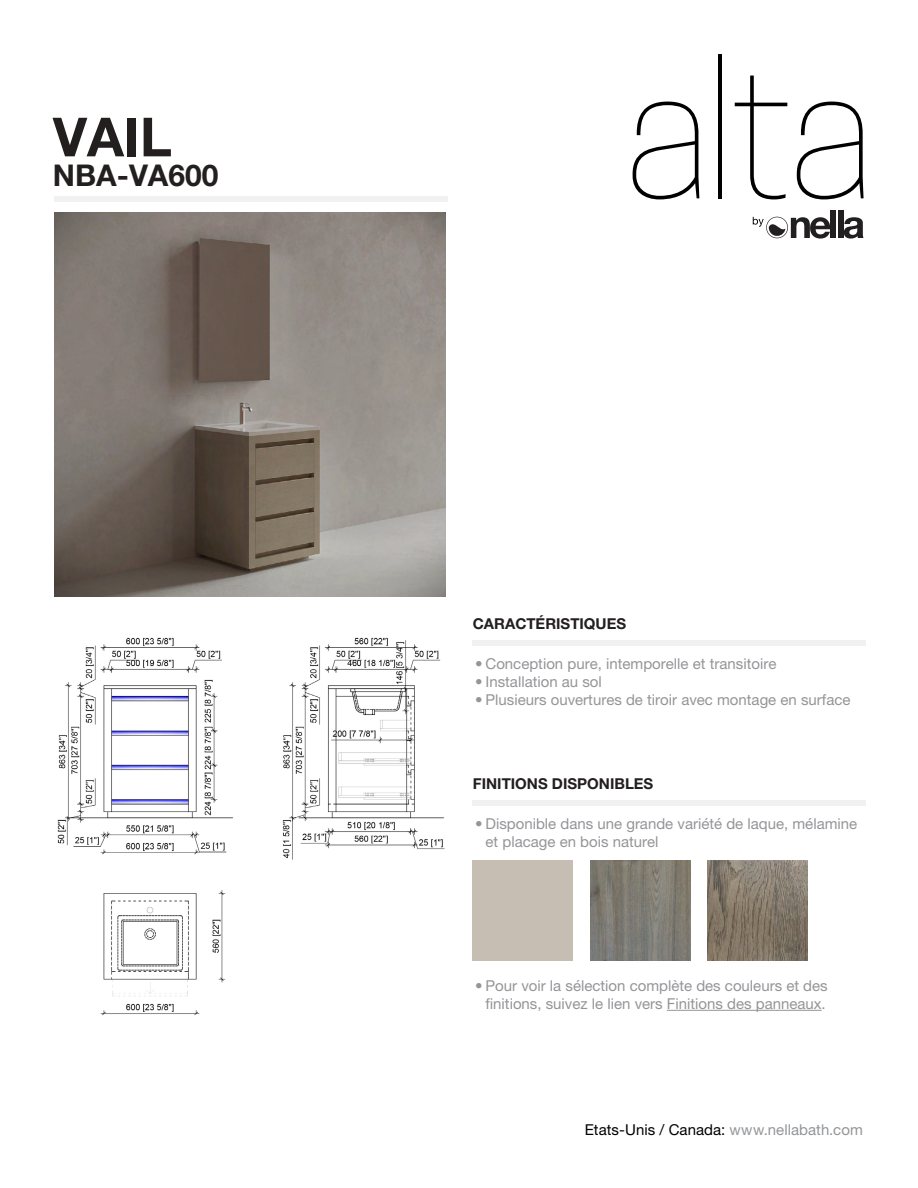
<style>
.page{position:relative;width:918px;height:1188px;background:#fff}
.page>*{position:absolute;margin:0;border:0;box-sizing:border-box;transform-origin:0 0}
.Product_Type{font:700 54px "Helvetica Neue LT Pro";color:#231f1f}
.Product_Type-2{font:700 30px "Helvetica Neue LT Pro";color:#231f1f}
.t1{font:15px/18px "Helvetica Neue LT Pro";color:#949598}
.t2{font:15px "Helvetica Neue LT Pro";letter-spacing:.005em;color:#000}
.HEADINGS{font:700 15px "Helvetica Neue LT Pro";color:#231f1f}
.Headings{font:700 15px "Helvetica Neue LT Pro";color:#231f1f}
.s1{color:#939598}
</style>
<div class="page">
<div style="left:55px;top:196px;width:393px;height:5px;background:#f1f1f1"></div>
<div style="left:831px;top:210px;width:5px;height:28px;background:#221f20"></div>
<div style="left:838px;top:210px;width:5px;height:28px;background:#221f20"></div>
<svg style="left:844px;top:217px;width:20px;height:22px"></svg>
<svg style="left:753px;top:217px;width:78px;height:22px"></svg>
<svg style="left:633px;top:102px;width:66px;height:97px"></svg>
<hr style="left:718px;top:54px;width:4px;height:144px;background:#000">
<svg style="left:735px;top:76px;width:52px;height:123px"></svg>
<svg style="left:797px;top:102px;width:67px;height:97px"></svg>
<div style="left:472px;top:640px;width:394px;height:6px;background:#f1f1f1"></div>
<img style="left:57px;top:637px;width:388px;height:379px">
<img style="left:54px;top:212px;width:392px;height:385px">
<hr style="left:667px;top:1010px;width:155px;height:1px;background:#949598">
<div style="left:472px;top:800px;width:394px;height:6px;background:#f1f1f1"></div>
<img style="left:590px;top:860px;width:100px;height:100px">
<img style="left:707px;top:860px;width:100px;height:100px">
<p class="Product_Type" style="left:53px;top:104px;width:120px">VAIL</p>
<p class="Product_Type-2" style="left:53px;top:157px;width:167px">NBA-VA600</p>
<p class="Headings" style="left:473px;top:615px;width:155px">CARACTÉRISTIQUES</p>
<p class="t1" style="left:475px;top:654px;width:303px">• Conception pure, intemporelle et transitoire</p>
<p class="t1" style="left:475px;top:672px;width:128px">• Installation au sol</p>
<p class="t1" style="left:475px;top:690px;width:377px">• Plusieurs ouvertures de tiroir avec montage en surface</p>
<p class="HEADINGS" style="left:473px;top:774px;width:182px">FINITIONS DISPONIBLES</p>
<p class="t1" style="left:486px;top:814px;width:373px;text-indent:-10px">• Disponible dans une grande variété de laque, mélamine et placage en bois naturel</p>
<p class="t1" style="left:475px;top:976px;width:354px;text-align:center">• Pour voir la sélection complète des couleurs et des finitions, suivez le lien vers Finitions des panneaux.</p>
<p class="t2" style="left:585px;top:1121px;width:280px">Etats-Unis / Canada: <span class="s1">www.nellabath.com</span></p>
</div>
